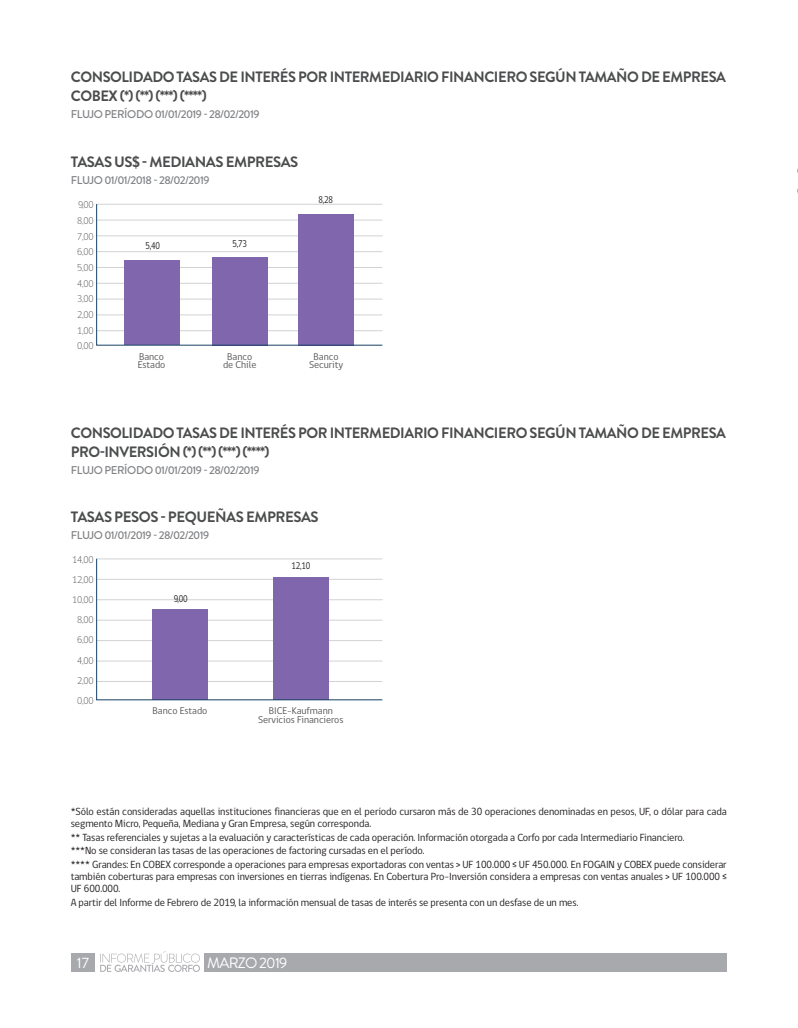
<style>
.page{position:relative;width:798px;height:1028px;background:#fff}
.page>*{position:absolute;margin:0;border:0;box-sizing:border-box;transform-origin:0 0}
.t1{font:700 15px/18.8px "Brandon Grotesque";letter-spacing:-.03em;color:#4b4c4d}
.t2{font:15px "Brandon Grotesque";letter-spacing:-.05em;color:#fff}
.t3{font:500 11.25px "Brandon Grotesque";letter-spacing:-.05em;color:#808285}
.t4{font:10.62px/11.9px "gob CL";letter-spacing:-.01em;color:#231f20}
.t5{font:10px/8.8px "gob CL";color:#57585a;text-align:center}
.t6{font:300 10px/15.6px "gob CL";letter-spacing:-.025em;color:#57585a;text-align:justify}
.t7{font:10px "gob CL";letter-spacing:-.025em;color:#231f20;scale:.85 1}
</style>
<div class="page">
<svg style="left:100px;top:951px;width:100px;height:21px"></svg>
<div style="left:204px;top:953px;width:522px;height:19px;background:#a8a9ad"></div>
<div style="left:71px;top:953px;width:24px;height:19px;background:#a8a9ad"></div>
<svg style="left:96px;top:204px;width:286px;height:141px"></svg>
<svg style="left:96px;top:558px;width:286px;height:142px"></svg>
<h1 class="t1" style="left:71px;top:68px;width:656px">CONSOLIDADO TASAS DE INTERÉS POR INTERMEDIARIO FINANCIERO SEGÚN TAMAÑO DE EMPRESA<br>COBEX (*) (**) (***) (****)</h1>
<p class="t3" style="left:71px;top:106px;width:190px">FLUJO PERÍODO 01/01/2019 - 28/02/2019</p>
<h1 class="t1" style="left:71px;top:153px;width:229px">TASAS US$ - MEDIANAS EMPRESAS</h1>
<p class="t3" style="left:71px;top:173px;width:140px">FLUJO 01/01/2018 - 28/02/2019</p>
<p class="t6" style="left:77px;top:197px;width:18px">9,00<br>8,00<br>7,00<br>6,00<br>5,00<br>4,00<br>3,00<br>2,00<br>1,00<br>0,00</p>
<p class="t7" style="left:145px;top:239px;width:19px">5,40</p>
<p class="t5" style="left:138px;top:352px;width:29px;text-align:left">Banco<br>Estado</p>
<p class="t7" style="left:232px;top:237px;width:19px">5,73</p>
<p class="t5" style="left:223px;top:352px;width:35px">Banco de Chile</p>
<p class="t7" style="left:318px;top:193px;width:19px">8,28</p>
<p class="t5" style="left:309px;top:352px;width:36px">Banco<br>Security</p>
<h1 class="t1" style="left:71px;top:423px;width:656px">CONSOLIDADO TASAS DE INTERÉS POR INTERMEDIARIO FINANCIERO SEGÚN TAMAÑO DE EMPRESA<br>PRO-INVERSIÓN (*) (**) (***) (****)</h1>
<p class="t3" style="left:71px;top:462px;width:190px">FLUJO PERÍODO 01/01/2019 - 28/02/2019</p>
<h1 class="t1" style="left:71px;top:507px;width:249px">TASAS PESOS - PEQUEÑAS EMPRESAS</h1>
<p class="t3" style="left:71px;top:527px;width:140px">FLUJO 01/01/2019 - 28/02/2019</p>
<p class="t6" style="left:72px;top:549px;width:23px;line-height:20.1px;text-align:center">14,00<br>12,00<br>10,00<br>8,00<br>6,00<br>4,00<br>2,00<br>0,00</p>
<p class="t7" style="left:174px;top:591px;width:18px">9,00</p>
<p class="t5" style="left:152px;top:706px;width:56px">Banco Estado</p>
<p class="t7" style="left:291px;top:559px;width:24px">12,10</p>
<p class="t5" style="left:258px;top:706px;width:87px">BICE-Kaufmann<br>Servicios Financieros</p>
<p class="t4" style="left:71px;top:806px;width:657px">*Sólo están consideradas aquellas instituciones financieras que en el periodo cursaron más de 30 operaciones denominadas en pesos, UF, o dólar para cada segmento Micro, Pequeña, Mediana y Gran Empresa, según corresponda.</p>
<p class="t4" style="left:71px;top:830px;width:657px;line-height:13.6px">** Tasas referenciales y sujetas a la evaluación y características de cada operación. Información otorgada a Corfo por cada Intermediario Financiero.<br>***No se consideran las tasas de las operaciones de factoring cursadas en el período.<br>**** Grandes: En COBEX corresponde a operaciones para empresas exportadoras con ventas &gt; UF 100.000 ≤ UF 450.000. En FOGAIN y COBEX puede considerar</p>
<p class="t4" style="left:71px;top:870px;width:657px">también coberturas para empresas con inversiones en tierras indígenas. En Cobertura Pro-Inversión considera a empresas con ventas anuales &gt; UF 100.000 ≤<br>UF 600.000.</p>
<p class="t4" style="left:71px;top:896px;width:509px">A partir del Informe de Febrero de 2019, la información mensual de tasas de interés se presenta con un desfase de un mes.</p>
<h1 class="t2" style="left:77px;top:952px;width:14px">17</h1>
<h1 class="t2" style="left:207px;top:952px;width:82px">MARZO 2019</h1>
</div>
